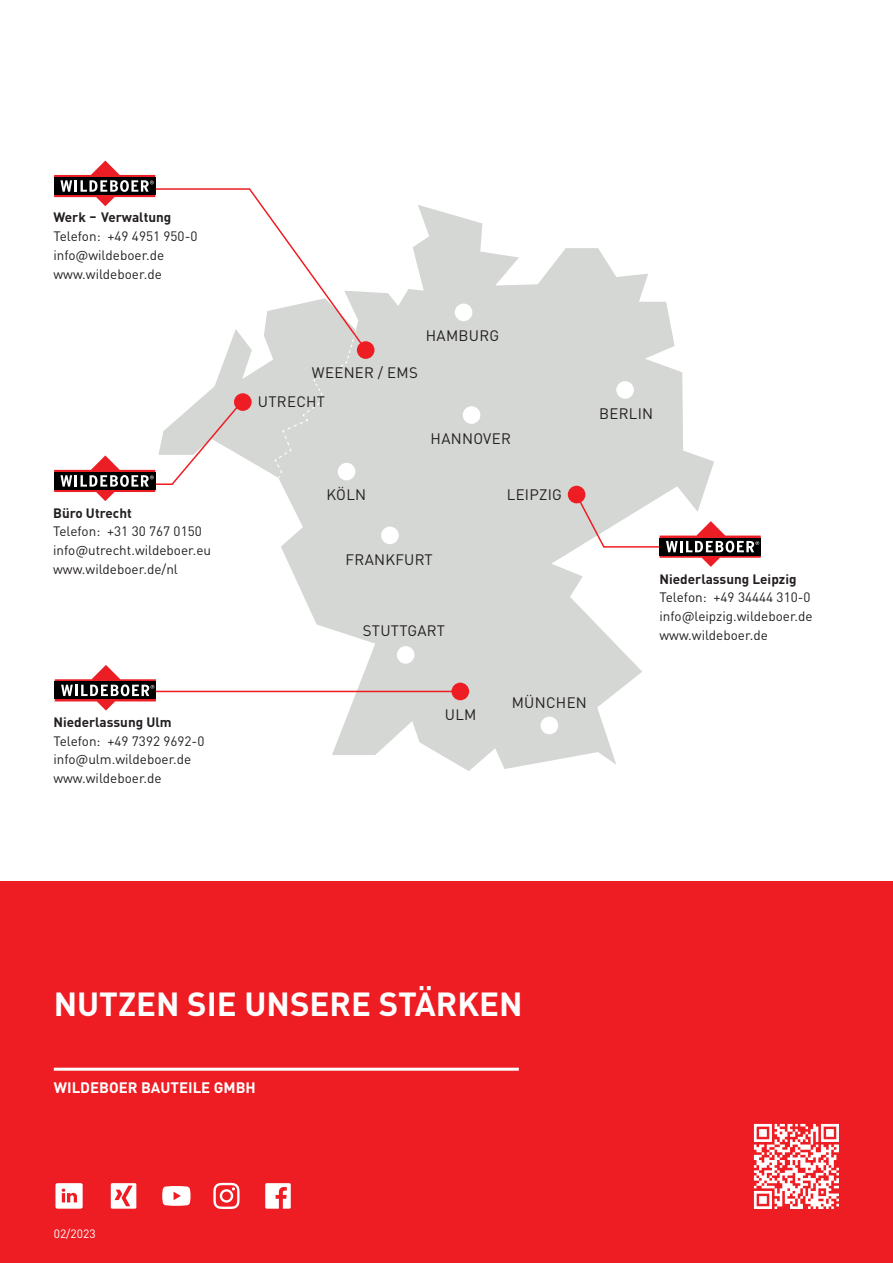
<style>
.page{position:relative;width:893px;height:1263px;background:#fff}
.page>*{position:absolute;margin:0;border:0;box-sizing:border-box;transform-origin:0 0}
.t1{font:700 33px "DIN Pro";color:#fff}
.t2{font:15px "DIN Pro";letter-spacing:.02em;color:#231f20}
.t3{font:700 15px "DIN Pro";color:#fff}
.t4{font:13.5px/18.8px "DIN Pro";color:#231f20}
.t5{font:700 13.5px "DIN Pro";color:#231f20}
.t6{font:12px "DIN Pro";color:#fff}
</style>
<div class="page">
<svg style="left:158px;top:205px;width:556px;height:566px;fill:#d4d7d3"></svg>
<div style="left:0;top:881px;width:893px;height:382px;background:#ee1d23"></div>
<hr style="left:54px;top:1068px;width:465px;height:3px;background:#fff">
<div style="left:455px;top:304px;width:17px;height:17px;background:#fff;border-radius:50%"></div>
<div style="left:463px;top:406px;width:17px;height:18px;background:#fff;border-radius:50%"></div>
<div style="left:616px;top:381px;width:18px;height:18px;background:#fff;border-radius:50%"></div>
<div style="left:381px;top:527px;width:18px;height:17px;background:#fff;border-radius:50%"></div>
<div style="left:397px;top:646px;width:17px;height:18px;background:#fff;border-radius:50%"></div>
<div style="left:541px;top:717px;width:17px;height:17px;background:#fff;border-radius:50%"></div>
<hr style="left:144px;top:691px;width:311px;height:1px;background:#ee1d23">
<div style="left:451px;top:683px;width:18px;height:17px;background:#ee1d23;border-radius:50%"></div>
<svg style="left:575px;top:493px;width:186px;height:74px"></svg>
<div style="left:568px;top:486px;width:17px;height:17px;background:#ee1d23;border-radius:50%"></div>
<svg style="left:55px;top:1183px;width:28px;height:26px"></svg>
<svg style="left:111px;top:1183px;width:25px;height:26px"></svg>
<svg style="left:265px;top:1183px;width:26px;height:26px"></svg>
<div style="left:357px;top:341px;width:17px;height:18px;background:#ee1d23;border-radius:50%"></div>
<svg style="left:754px;top:1124px;width:85px;height:85px"></svg>
<svg style="left:54px;top:161px;width:314px;height:340px"></svg>
<svg style="left:55px;top:665px;width:101px;height:46px"></svg>
<svg style="left:213px;top:1183px;width:27px;height:26px"></svg>
<svg style="left:162px;top:1186px;width:28px;height:20px"></svg>
<p class="t5" style="left:53px;top:206px;width:119px">Werk - Verwaltung</p>
<p class="t4" style="left:53px;top:225px;width:145px">Telefon: +49 4951 950-0 info@wildeboer.de www.wildeboer.de</p>
<p class="t5" style="left:53px;top:501px;width:80px">Büro Utrecht</p>
<p class="t4" style="left:53px;top:521px;width:160px">Telefon: +31 30 767 0150 info@utrecht.wildeboer.eu www.wildeboer.de/nl</p>
<p class="t5" style="left:53px;top:711px;width:120px">Niederlassung Ulm</p>
<p class="t4" style="left:53px;top:730px;width:153px">Telefon: +49 7392 9692-0 info@ulm.wildeboer.de www.wildeboer.de</p>
<p class="t2" style="left:312px;top:361px;width:107px">WEENER / EMS</p>
<p class="t2" style="left:258px;top:390px;width:69px">UTRECHT</p>
<p class="t2" style="left:426px;top:323px;width:75px">HAMBURG</p>
<p class="t2" style="left:431px;top:426px;width:82px">HANNOVER</p>
<p class="t2" style="left:326px;top:483px;width:41px">KÖLN</p>
<p class="t2" style="left:507px;top:482px;width:57px">LEIPZIG</p>
<p class="t2" style="left:346px;top:547px;width:89px">FRANKFURT</p>
<p class="t2" style="left:363px;top:619px;width:84px">STUTTGART</p>
<p class="t2" style="left:599px;top:401px;width:56px">BERLIN</p>
<p class="t5" style="left:659px;top:567px;width:139px">Niederlassung Leipzig</p>
<p class="t4" style="left:659px;top:587px;width:155px">Telefon: +49 34444 310-0 info@leipzig.wildeboer.de www.wildeboer.de</p>
<p class="t2" style="left:445px;top:703px;width:33px">ULM</p>
<p class="t2" style="left:512px;top:691px;width:77px">MÜNCHEN</p>
<h1 class="t1" style="left:54px;top:976px;width:470px">NUTZEN SIE UNSERE STÄRKEN</h1>
<p class="t3" style="left:54px;top:1075px;width:204px">WILDEBOER BAUTEILE GMBH</p>
<p class="t6" style="left:54px;top:1224px;width:43px">02/2023</p>
</div>
